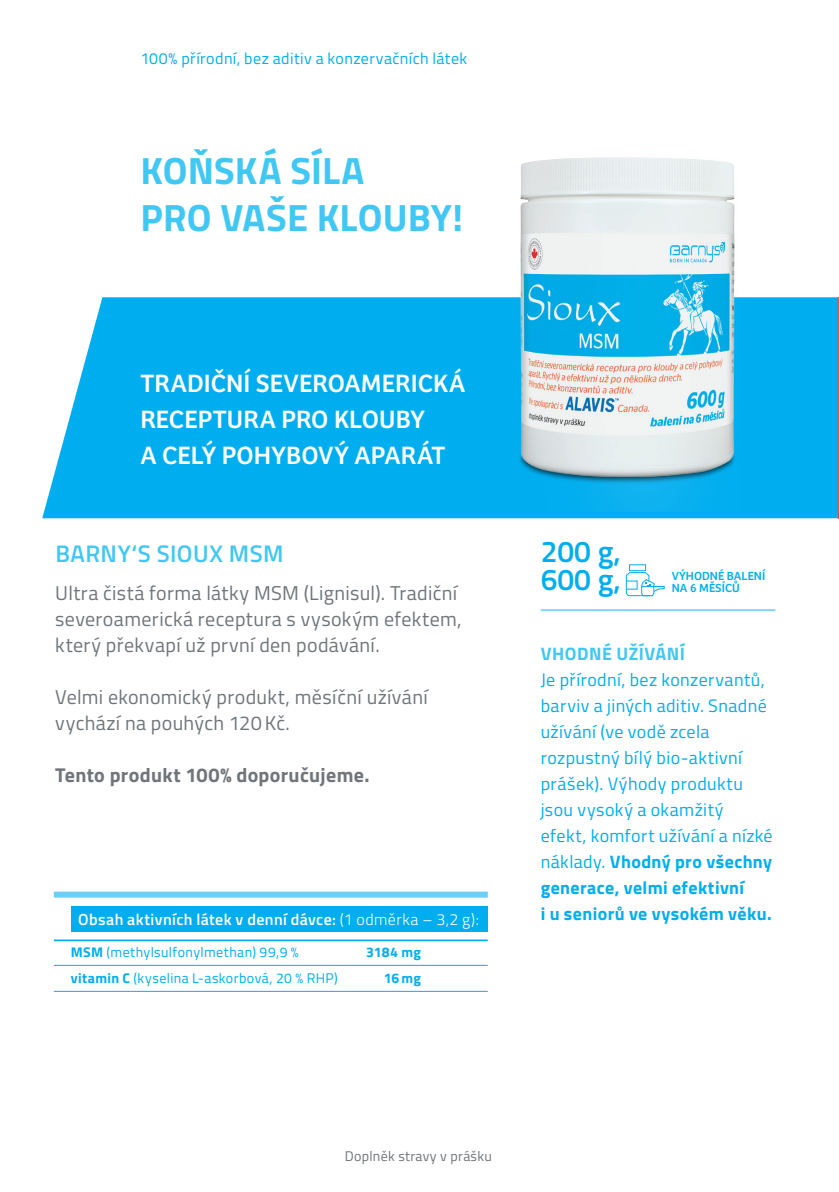
<style>
.page{position:relative;width:839px;height:1192px;background:#fff}
.page>*{position:absolute;margin:0;border:0;box-sizing:border-box;transform-origin:0 0}
.t1{font:700 38px/46px "Titillium Web";letter-spacing:.005em;color:#40c7f4}
.t2{font:600 30px "Titillium";color:#00aeef}
.t3{font:26px/36px "Bree";letter-spacing:.005em;color:#fff}
.t4{font:600 24px "Titillium";letter-spacing:.015em;color:#40c7f4}
.t5{font:20px/26px "Titillium Web";letter-spacing:.015em;color:#6f757a}
.t6{font:700 20px "Titillium Web";letter-spacing:.015em;color:#6f757a}
.t7{font:18px/26px "Titillium Web";letter-spacing:.02em;color:#00aeef}
.t8{font:700 18px "Titillium Web";letter-spacing:.03em;color:#40c7f4}
.t9{font:600 16px "Titillium";letter-spacing:.025em;color:#fff}
.t10{font:16px "Titillium Web";letter-spacing:.025em;color:#00aeef}
.t11{font:14px "Titillium Web";letter-spacing:.03em;color:#00aeef}
.t12{font:14px "Titillium Web";letter-spacing:.02em;color:#6f757a}
.t13{font:700 14px "Titillium Web";letter-spacing:.015em;color:#00aeef}
.t14{font:12.2px/12.2px "Bree";color:#00aeef}
.s1{font-weight:300}
.s2{font-weight:700}
</style>
<div class="page">
<div style="left:42px;top:297px;width:796px;height:221px;background:#00aeef"></div>
<hr style="left:540px;top:609px;width:235px;height:2px;background:#00aeef">
<div style="left:629px;top:564px;width:17px;height:7px;border:1px solid #00aeef"></div>
<svg style="left:625px;top:571px;width:40px;height:25px"></svg>
<hr style="left:838px;top:297px;width:1px;height:221px;background:#ef4d2f">
<img style="left:493px;top:157px;width:279px;height:354px">
<div style="left:54px;top:891px;width:434px;height:6px;background:#6bcff6"></div>
<hr style="left:54px;top:939px;width:434px;height:2px;background:#00aeef">
<hr style="left:54px;top:965px;width:434px;height:1px;background:#00aeef">
<hr style="left:54px;top:991px;width:434px;height:1px;background:#00aeef">
<div style="left:71px;top:906px;width:417px;height:25px;background:#00aeef"></div>
<p class="t10" style="left:140px;top:47px;width:328px">100% přírodní, bez aditiv a konzervačních látek</p>
<h1 class="t1" style="left:140px;top:146px;width:324px">KOŇSKÁ SÍLA<br>PRO VAŠE KLOUBY!</h1>
<h3 class="t3" style="left:140px;top:365px;width:326px">TRADIČNÍ SEVEROAMERICKÁ<br>RECEPTURA PRO KLOUBY<br>A CELÝ POHYBOVÝ APARÁT</h3>
<h3 class="t4" style="left:55px;top:535px;width:229px">BARNY‘S SIOUX MSM</h3>
<p class="t5" style="left:55px;top:578px;width:408px">Ultra čistá forma látky MSM (Lignisul). Tradiční severoamerická receptura s vysokým efektem, který překvapí už první den podávání.</p>
<p class="t5" style="left:55px;top:682px;width:374px">Velmi ekonomický produkt, měsíční užívání vychází na pouhých 120 Kč.</p>
<p class="t6" style="left:55px;top:759px;width:316px">Tento produkt 100% doporučujeme.</p>
<p class="t9" style="left:78px;top:907px;width:402px">Obsah aktivních látek v denní dávce: <span class="s1">(1 odměrka – 3,2 g):</span></p>
<p class="t11" style="left:71px;top:942px;width:229px"><span class="s2">MSM</span> (methylsulfonylmethan) 99,9 %</p>
<p class="t13" style="left:366px;top:941px;width:56px">3184 mg</p>
<p class="t11" style="left:71px;top:968px;width:268px"><span class="s2">vitamin C</span> (kyselina L-askorbová, 20 % RHP)</p>
<p class="t13" style="left:384px;top:967px;width:39px">16 mg</p>
<h2 class="t2" style="left:540px;top:529px;width:82px">200 g,</h2>
<h2 class="t2" style="left:540px;top:557px;width:82px">600 g,</h2>
<p class="t14" style="left:671px;top:570px;width:95px">VÝHODNÉ BALENÍ<br>NA 6 MĚSÍCŮ</p>
<p class="t8" style="left:541px;top:640px;width:146px">VHODNÉ UŽÍVÁNÍ</p>
<p class="t7" style="left:540px;top:666px;width:233px">Je přírodní, bez konzervantů, barviv a jiných aditiv. Snadné užívání (ve vodě zcela rozpustný bílý bio-aktivní prášek). Výhody produktu jsou vysoký a okamžitý efekt, komfort užívání a nízké náklady. <span class="s2">Vhodný pro všechny generace, velmi efektivní<br>i u seniorů ve vysokém věku.</span></p>
<p class="t12" style="left:345px;top:1146px;width:149px">Doplněk stravy v prášku</p>
</div>
